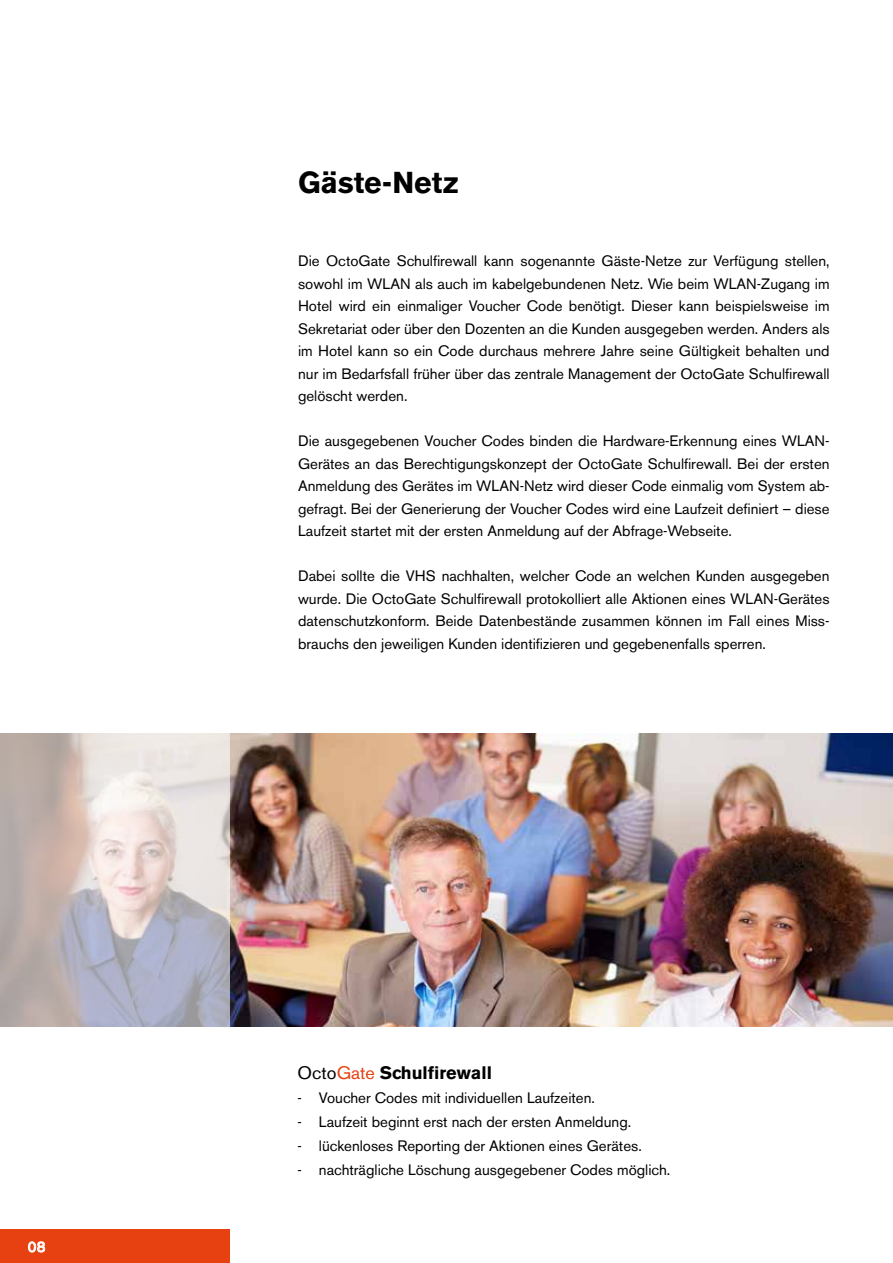
<style>
.page{position:relative;width:893px;height:1263px;background:#fff}
.page>*{position:absolute;margin:0;border:0;box-sizing:border-box;transform-origin:0 0}
.t1{font:700 30px "Akzidenz Grotesk BE";color:#000}
.t2{font:700 18px "Akzidenz Grotesk BE";color:#000}
.t3{font:15px/22.5px "Akzidenz Grotesk BE";color:#000;text-align:justify}
.t4{font:15px "Akzidenz Grotesk BE";color:#fff}
.s1{font-weight:400}
.s2{font-weight:400;color:#e74011}
</style>
<div class="page">
<div style="left:0;top:1229px;width:230px;height:34px;background:#e74011"></div>
<svg style="left:28px;top:1241px;width:17px;height:12px"></svg>
<img style="left:230px;top:733px;width:663px;height:293px">
<svg style="left:0;top:733px;width:230px;height:294px;background:#cac1c3"></svg>
<p class="t4" style="left:28px;top:1238px;width:19px">08</p>
<h1 class="t1" style="left:298px;top:165px;width:162px">Gäste-Netz</h1>
<p class="t3" style="left:298px;top:250px;width:533px">Die OctoGate Schulfirewall kann sogenannte Gäste-Netze zur Verfügung stellen, sowohl im WLAN als auch im kabelgebundenen Netz. Wie beim WLAN-Zugang im Hotel wird ein einmaliger Voucher Code benötigt. Dieser kann beispielsweise im Sekretariat oder über den Dozenten an die Kunden ausgegeben werden. Anders als im Hotel kann so ein Code durchaus mehrere Jahre seine Gültigkeit behalten und nur im Bedarfsfall früher über das zentrale Management der OctoGate Schulfirewall gelöscht werden.</p>
<p class="t3" style="left:298px;top:430px;width:533px">Die ausgegebenen Voucher Codes binden die Hardware-Erkennung eines WLAN-Gerätes an das Berechtigungskonzept der OctoGate Schulfirewall. Bei der ersten Anmeldung des Gerätes im WLAN-Netz wird dieser Code einmalig vom System ab&shy;gefragt. Bei der Generierung der Voucher Codes wird eine Laufzeit definiert – diese Laufzeit startet mit der ersten Anmeldung auf der Abfrage-Webseite.</p>
<p class="t3" style="left:298px;top:565px;width:533px">Dabei sollte die VHS nachhalten, welcher Code an welchen Kunden ausgegeben wurde. Die OctoGate Schulfirewall protokolliert alle Aktionen eines WLAN-Gerätes datenschutzkonform. Beide Datenbestände zusammen können im Fall eines Miss&shy;brauchs den jeweiligen Kunden identifizieren und gegebenenfalls sperren.</p>
<p class="t2" style="left:298px;top:1062px;width:196px"><span class="s1">Octo</span><span class="s2">Gate</span> Schulfirewall</p>
<p class="t3" style="left:298px;top:1086px;width:299px">- Voucher Codes mit individuellen Laufzeiten.</p>
<p class="t3" style="left:298px;top:1110px;width:335px">- Laufzeit beginnt erst nach der ersten Anmeldung.</p>
<p class="t3" style="left:298px;top:1134px;width:346px">- lückenloses Reporting der Aktionen eines Gerätes.</p>
<p class="t3" style="left:298px;top:1158px;width:374px">- nachträgliche Löschung ausgegebener Codes möglich.</p>
</div>
